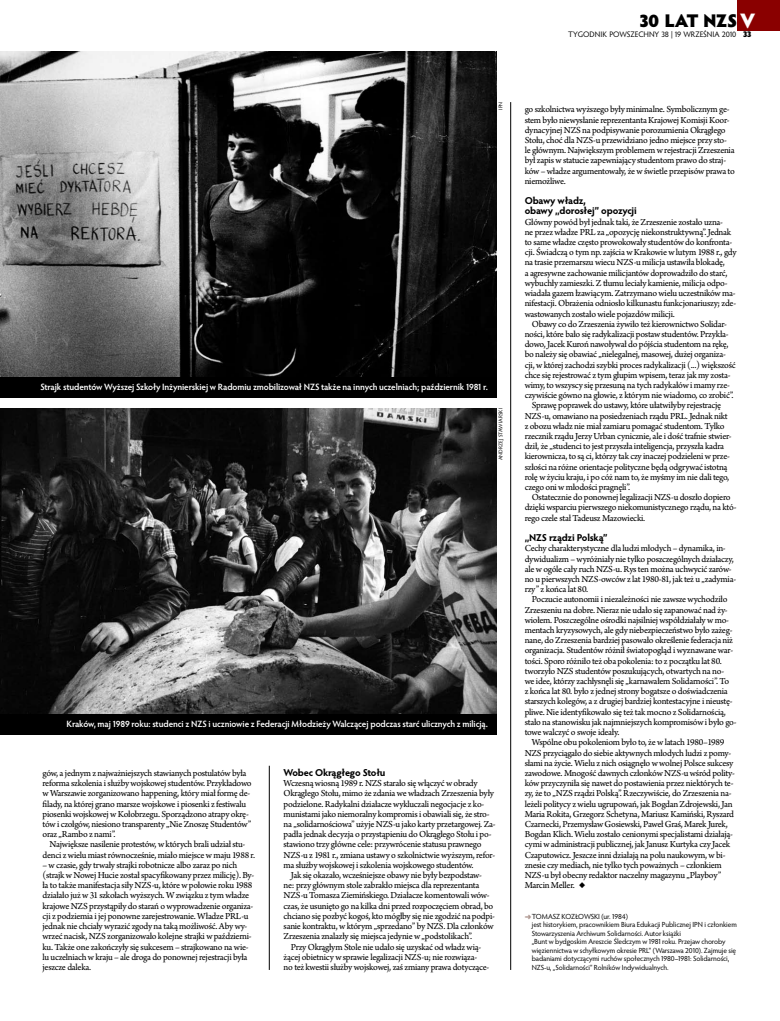
<style>
.page{position:relative;width:780px;height:1021px;background:#fff}
.page>*{position:absolute;margin:0;border:0;box-sizing:border-box;transform-origin:0 0}
.t1{font:900 21px "TP Hypatia";color:#fff}
.t2{font:900 18.4px "TP Hypatia";letter-spacing:-.02em;color:#000}
.t3{font:700 10px/10.2px "TP Hypatia";letter-spacing:-.02em;color:#000}
.t4{font:9.7px/10.2px "TP Arno 10";letter-spacing:-.03em;color:#000}
.t5{font:600 9.2px "TP Hypatia";letter-spacing:-.01em;color:#fff}
.t6{font:8px "TP Hypatia";letter-spacing:-.025em;color:#000}
.t7{font:7.4px/8.5px "TP Hypatia";letter-spacing:-.01em;color:#000}
.t8{font:5.5px "TP Hypatia";color:#000}
.s1{font-weight:900;font-size:8.5px}
.s2{font-family:"TP Ding";font-size:9.4px}
.s3{font-family:"TP Ding";font-size:8px;color:#ae9790}
</style>
<div class="page">
<div style="left:737px;top:0;width:43px;height:31px;background:#8a0000"></div>
<hr style="left:510px;top:102px;width:1px;height:867px;background:#000">
<hr style="left:269px;top:765px;width:1px;height:204px;background:#000">
<img style="left:0;top:51px;width:496px;height:327px">
<div style="left:0;top:378px;width:496px;height:20px;background:#000"></div>
<img style="left:0;top:408px;width:496px;height:306px">
<div style="left:0;top:714px;width:496px;height:21px;background:#000"></div>
<h1 class="t1" style="left:740px;top:5px;width:17px">V</h1>
<h2 class="t2" style="left:639px;top:7px;width:97px">30 LAT NZS</h2>
<p class="t6" style="left:568px;top:29px;width:6px">Tyg</p>
<p class="t6" style="left:583px;top:29px;width:12px">odnik</p>
<p class="t6" style="left:609px;top:29px;width:17px">powszechny</p>
<p class="t6" style="left:661px;top:29px;width:28px">38 | 19 wrze</p>
<p class="t6" style="left:703px;top:29px;width:9px">śnia</p>
<p class="t6" style="left:721px;top:29px;width:31px">2010 <span class="s1">33</span></p>
<p class="t8" style="left:497px;top:110px;width:9px;rotate:-90deg">ipn</p>
<p class="t5" style="left:40px;top:380px;width:449px">Strajk studentów Wyższej Szkoły Inżynierskiej w Radomiu zmobilizował NZS także na innych uczelniach; październik 1981 r.</p>
<p class="t8" style="left:497px;top:460px;width:53px;rotate:-90deg">Andrzej Stawiarski</p>
<p class="t5" style="left:67px;top:717px;width:423px">Kraków, maj 1989 roku: studenci z NZS i uczniowie z Federacji Młodzieży Walczącej podczas starć ulicznych z milicją.</p>
<p class="t4" style="left:43px;top:768px;width:210px">gów, a jednym z najważniejszych stawianych postulatów była reforma szkolenia i służby wojskowej studentów. Przykładowo w Warszawie zorganizowano happening, który miał formę de&shy;filady, na której grano marsze wojskowe i piosenki z festiwalu piosenki wojskowej w Kołobrzegu. Sporządzono atrapy okrę&shy;tów i czołgów, niesiono transparenty „Nie Znoszę Studentów” oraz „Rambo z nami”.</p>
<p class="t4" style="left:43px;top:839px;width:214px;text-align:center">Największe nasilenie protestów, w których brali udział stu&shy;denci z wielu miast równocześnie, miało miejsce w maju 1988 r.</p>
<p class="t4" style="left:43px;top:860px;width:213px">– w czasie, gdy trwały strajki robotnicze albo zaraz po nich (strajk w Nowej Hucie został spacyfikowany przez milicję). By&shy;ła to także manifestacja siły NZS-u, które w połowie roku 1988 działało już w 31 szkołach wyższych. W związku z tym władze krajowe NZS przystąpiły do starań o wyprowadzenie organiza&shy;cji z podziemia i jej ponowne zarejestrowanie. Władze PRL-u jednak nie chciały wyrazić zgody na taką możliwość. Aby wy&shy;wrzeć nacisk, NZS zorganizowało kolejne strajki w październi&shy;ku. Także one zakończyły się sukcesem – strajkowano na wie&shy;lu uczelniach w kraju – ale droga do ponownej rejestracji była jeszcze daleka.</p>
<p class="t3" style="left:283px;top:767px;width:103px">Wobec Okrągłego Stołu</p>
<p class="t4" style="left:283px;top:778px;width:213px">Wczesną wiosną 1989 r. NZS starało się włączyć w obrady Okrągłego Stołu, mimo że zdania we władzach Zrzeszenia były podzielone. Radykalni działacze wykluczali negocjacje z ko&shy;munistami jako niemoralny kompromis i obawiali się, że stro&shy;na „solidarnościowa” użyje NZS-u jako karty przetargowej. Za&shy;padła jednak decyzja o przystąpieniu do Okrągłego Stołu i po&shy;stawiono trzy główne cele: przywrócenie statusu prawnego NZS-u z 1981 r., zmiana ustawy o szkolnictwie wyższym, refor&shy;ma służby wojskowej i szkolenia wojskowego studentów.</p>
<p class="t4" style="left:283px;top:870px;width:213px;text-indent:7px">Jak się okazało, wcześniejsze obawy nie były bezpodstaw&shy;ne: przy głównym stole zabrakło miejsca dla reprezentanta NZS-u Tomasza Ziemińskiego. Działacze komentowali wów&shy;czas, że usunięto go na kilka dni przed rozpoczęciem obrad, bo chciano się pozbyć kogoś, kto mógłby się nie zgodzić na podpi&shy;sanie kontraktu, w którym „sprzedano” by NZS. Dla członków Zrzeszenia znalazły się miejsca jedynie w „podstolikach”.</p>
<p class="t4" style="left:283px;top:941px;width:207px;text-indent:7px">Przy Okrągłym Stole nie udało się uzyskać od władz wią&shy;żącej obietnicy w sprawie legalizacji NZS-u; nie rozwiąza-<br>no też kwestii służby wojskowej, zaś zmiany prawa dotyczące-</p>
<p class="t4" style="left:524px;top:105px;width:212px">go szkolnictwa wyższego były minimalne. Symbolicznym ge&shy;stem było niewysłanie reprezentanta Krajowej Komisji Koor&shy;dynacyjnej NZS na podpisywanie porozumienia Okrągłego Stołu, choć dla NZS-u przewidziano jedno miejsce przy sto&shy;le głównym. Największym problemem w rejestracji Zrzeszenia był zapis w statucie zapewniający studentom prawo do straj&shy;ków – władze argumentowały, że w świetle przepisów prawa to niemożliwe.</p>
<p class="t3" style="left:524px;top:195px;width:113px">Obawy władz,<br>obawy „dorosłej” opozycji</p>
<p class="t4" style="left:524px;top:217px;width:213px">Główny powód był jednak taki, że Zrzeszenie zostało uzna-<br>ne przez władze PRL za „opozycję niekonstruktywną”. Jednak to same władze często prowokowały studentów do konfronta&shy;cji. Świadczą o tym np. zajścia w Krakowie w lutym 1988 r., gdy na trasie przemarszu wiecu NZS-u milicja ustawiła blokadę,<br>a agresywne zachowanie milicjantów doprowadziło do starć, wybuchły zamieszki. Z tłumu leciały kamienie, milicja odpo&shy;wiadała gazem łzawiącym. Zatrzymano wielu uczestników ma&shy;nifestacji. Obrażenia odniosło kilkunastu funkcjonariuszy; zde&shy;wastowanych zostało wiele pojazdów milicji.</p>
<p class="t4" style="left:531px;top:319px;width:197px">Obawy co do Zrzeszenia żywiło też kierownictwo Solidar-</p>
<p class="t4" style="left:524px;top:329px;width:205px">ności, które bało się radykalizacji postaw studentów. Przykła-</p>
<p class="t4" style="left:524px;top:339px;width:205px">dowo, Jacek Kuroń nawoływał do pójścia studentom na rękę,</p>
<p class="t4" style="left:524px;top:350px;width:202px">bo należy się obawiać „nielegalnej, masowej, dużej organiza-</p>
<p class="t4" style="left:524px;top:360px;width:212px">cji, w której zachodzi szybki proces radykalizacji (...) większość</p>
<p class="t4" style="left:524px;top:370px;width:207px">chce się rejestrować z tym głupim wpisem, teraz jak my zosta-</p>
<p class="t4" style="left:524px;top:380px;width:207px">wimy, to wszyscy się przesuną na tych radykałów i mamy rze-</p>
<p class="t4" style="left:524px;top:390px;width:210px">czywiście gówno na głowie, z którym nie wiadomo, co zrobić”.</p>
<p class="t4" style="left:531px;top:401px;width:191px">Sprawę poprawek do ustawy, które ułatwiłyby rejestrację</p>
<p class="t4" style="left:524px;top:411px;width:204px">NZS-u, omawiano na posiedzeniach rządu PRL. Jednak nikt</p>
<p class="t4" style="left:524px;top:421px;width:201px">z obozu władz nie miał zamiaru pomagać studentom. Tylko</p>
<p class="t4" style="left:524px;top:431px;width:208px">rzecznik rządu Jerzy Urban cynicznie, ale i dość trafnie stwier-</p>
<p class="t4" style="left:524px;top:441px;width:201px">dził, że „studenci to jest przyszła inteligencja, przyszła kadra</p>
<p class="t4" style="left:524px;top:452px;width:207px">kierownicza, to są ci, którzy tak czy inaczej podzieleni w prze-</p>
<p class="t4" style="left:524px;top:462px;width:204px">szłości na różne orientacje polityczne będą odgrywać istotną</p>
<p class="t4" style="left:524px;top:472px;width:206px">rolę w życiu kraju, i po cóż nam to, że myśmy im nie dali tego,</p>
<p class="t4" style="left:524px;top:482px;width:107px">czego oni w młodości pragnęli”.</p>
<p class="t4" style="left:531px;top:492px;width:200px">Ostatecznie do ponownej legalizacji NZS-u doszło dopiero</p>
<p class="t4" style="left:524px;top:503px;width:213px">dzięki wsparciu pierwszego niekomunistycznego rządu, na któ-</p>
<p class="t4" style="left:524px;top:513px;width:122px">rego czele stał Tadeusz Mazowiecki.</p>
<p class="t3" style="left:524px;top:532px;width:84px">„NZS rządzi Polską”</p>
<p class="t4" style="left:524px;top:544px;width:213px">Cechy charakterystyczne dla ludzi młodych – dynamika, in&shy;dywidualizm – wyróżniały nie tylko poszczególnych działaczy, ale w ogóle cały ruch NZS-u. Rys ten można uchwycić zarów&shy;no u pierwszych NZS-owców z lat 1980-81, jak też u „zadymia&shy;rzy” z końca lat 80.</p>
<p class="t4" style="left:524px;top:595px;width:213px;text-indent:7px">Poczucie autonomii i niezależności nie zawsze wychodziło Zrzeszeniu na dobre. Nieraz nie udało się zapanować nad ży&shy;wiołem. Poszczególne ośrodki najsilniej współdziałały w mo&shy;mentach kryzysowych, ale gdy niebezpieczeństwo było zażeg&shy;nane, do Zrzeszenia bardziej pasowało określenie federacja niż organizacja. Studentów różnił światopogląd i wyznawane war&shy;tości. Sporo różniło też oba pokolenia: to z początku lat 80. tworzyło NZS studentów poszukujących, otwartych na no-<br>we idee, którzy zachłysnęli się „karnawałem Solidarności”. To<br>z końca lat 80. było z jednej strony bogatsze o doświadczenia starszych kolegów, a z drugiej bardziej kontestacyjne i nieustę&shy;pliwe. Nie identyfikowało się też tak mocno z Solidarnością, stało na stanowisku jak najmniejszych kompromisów i było go&shy;towe walczyć o swoje ideały.</p>
<p class="t4" style="left:524px;top:737px;width:212px;text-indent:7px">Wspólne obu pokoleniom było to, że w latach 1980–1989<br>NZS przyciągało do siebie aktywnych młodych ludzi z pomy&shy;słami na życie. Wielu z nich osiągnęło w wolnej Polsce sukcesy zawodowe. Mnogość dawnych członków NZS-u wśród polity&shy;ków przyczyniła się nawet do postawienia przez niektórych te&shy;zy, że to „NZS rządzi Polską”. Rzeczywiście, do Zrzeszenia na&shy;leżeli politycy z wielu ugrupowań, jak Bogdan Zdrojewski, Jan Maria Rokita, Grzegorz Schetyna, Mariusz Kamiński, Ryszard Czarnecki, Przemysław Gosiewski, Paweł Graś, Marek Jurek, Bogdan Klich. Wielu zostało cenionymi specjalistami działają&shy;cymi w administracji publicznej, jak Janusz Kurtyka czy Jacek Czaputowicz. Jeszcze inni działają na polu naukowym, w bi&shy;znesie czy mediach, nie tylko tych poważnych – członkiem NZS-u był obecny redaktor naczelny magazynu „Playboy” Marcin Meller. <span class="s2">h</span></p>
<p class="t7" style="left:531px;top:911px;width:206px;text-indent:-7px"><span class="s3">&gt;</span>TOMASZ KOZŁOWSKI (ur. 1984)<br>jest historykiem, pracownikiem Biura Edukacji Publicznej IPN i członkiem Stowarzyszenia Archiwum Solidarności. Autor książki<br>„Bunt w bydgoskim Areszcie Śledczym w 1981 roku. Przejaw choroby więziennictwa w schyłkowym okresie PRL” (Warszawa 2010). Zajmuje się badaniami dotyczącymi ruchów społecznych 1980–1981: Solidarności, NZS-u, „Solidarności” Rolników Indywidualnych.</p>
</div>
